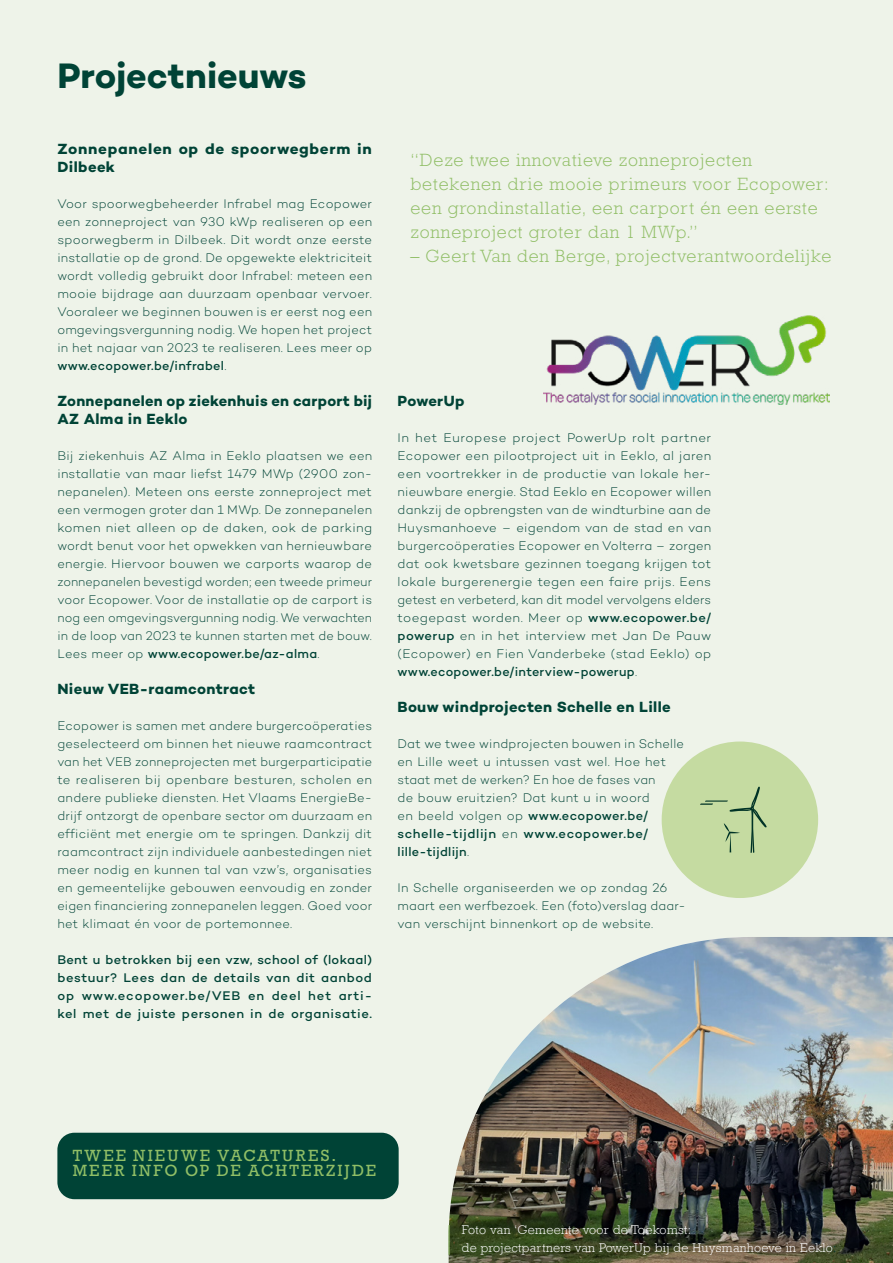
<style>
.page{position:relative;width:893px;height:1263px;background:#eef3e9}
.page>*{position:absolute;margin:0;border:0;box-sizing:border-box;transform-origin:0 0}
.t1{font:700 36px "Campton";letter-spacing:-.005em;color:#004336}
.t2{font:300 18px/24px "Rockwell Std";letter-spacing:.05em;color:#90be66}
.t3{font:16.5px/15px "Rockwell Std";letter-spacing:.135em;color:#90be66}
.t4{font:700 15px/18px "Campton";letter-spacing:.025em;color:#004336}
.t5{font:700 15px/18px "Campton";letter-spacing:.045em;color:#004336}
.t6{font:300 12.75px/18px "Campton";letter-spacing:.02em;color:#004336;text-align:justify}
.t7{font:500 12.75px/18px "Campton";letter-spacing:.05em;color:#004336;text-align:justify}
.t8{font:300 12.75px/18px "Rockwell";letter-spacing:.025em;color:#fff}
.s1{font-weight:500}
.s2{color:#004336}
</style>
<div class="page">
<div style="left:57px;top:1133px;width:342px;height:66px;background:#004336;border-radius:17px"></div>
<img style="left:449px;top:937px;width:444px;height:326px">
<div style="left:662px;top:741px;width:156px;height:157px;background:#c5dba1;border-radius:50%"></div>
<svg style="left:700px;top:787px;width:67px;height:66px"></svg>
<hr style="left:449px;top:1225px;width:1px;height:30px;background:#90be66">
<img style="left:543px;top:316px;width:287px;height:89px">
<h1 class="t1" style="left:57px;top:53px;width:251px">Projectnieuws</h1>
<p class="t5" style="left:57px;top:139px;width:316px">Zonnepanelen op de spoorwegberm in<br>Dilbeek</p>
<p class="t6" style="left:57px;top:194px;width:316px">Voor spoorwegbeheerder Infrabel mag Ecopower een zonneproject van 930 kWp realiseren op een spoorwegberm in Dilbeek. Dit wordt onze eerste installatie op de grond. De opgewekte elektriciteit wordt volledig gebruikt door Infrabel: meteen een mooie bijdrage aan duurzaam openbaar vervoer.<br>Vooraleer we beginnen bouwen is er eerst nog een omgevingsvergunning nodig. We hopen het project in het najaar van 2023 te realiseren. Lees meer op <span class="s1">www.ecopower.be/infrabel</span>.</p>
<p class="t4" style="left:57px;top:391px;width:316px">Zonnepanelen op ziekenhuis en carport bij<br>AZ Alma in Eeklo</p>
<p class="t6" style="left:57px;top:446px;width:316px">Bij ziekenhuis AZ Alma in Eeklo plaatsen we een installatie van maar liefst 1479 MWp (2900 zon&shy;nepanelen). Meteen ons eerste zonneproject met een vermogen groter dan 1 MWp. De zonnepanelen komen niet alleen op de daken, ook de parking wordt benut voor het opwekken van hernieuwbare energie. Hiervoor bouwen we carports waarop de zonnepanelen bevestigd worden; een tweede primeur voor Ecopower. Voor de installatie op de carport is nog een omgevingsvergunning nodig. We verwachten in de loop van 2023 te kunnen starten met de bouw.<br>Lees meer op <span class="s1">www.ecopower.be/az-alma</span>.</p>
<p class="t4" style="left:57px;top:679px;width:199px">Nieuw VEB-raamcontract</p>
<p class="t6" style="left:57px;top:716px;width:316px">Ecopower is samen met andere burgercoöperaties geselecteerd om binnen het nieuwe raamcontract van het VEB zonneprojecten met burgerparticipatie te realiseren bij openbare besturen, scholen en andere publieke diensten. Het Vlaams EnergieBe&shy;drijf ontzorgt de openbare sector om duurzaam en efficiënt met energie om te springen. Dankzij dit raamcontract zijn individuele aanbestedingen niet meer nodig en kunnen tal van vzw’s, organisaties en gemeentelijke gebouwen eenvoudig en zonder eigen financiering zonnepanelen leggen. Goed voor het klimaat én voor de portemonnee.</p>
<p class="t7" style="left:57px;top:950px;width:316px">Bent u betrokken bij een vzw, school of (lokaal) bestuur? Lees dan de details van dit aanbod op www.ecopower.be/VEB en deel het arti&shy;kel met de juiste personen in de organisatie.</p>
<h2 class="t2" style="left:410px;top:148px;width:420px">“Deze twee innovatieve zonneprojecten betekenen drie mooie primeurs voor Ecopower: een grondinstallatie, een carport én een eerste zonneproject groter dan 1 MWp.”</h2>
<h2 class="t2" style="left:410px;top:244px;width:422px">– Geert Van den Berge, projectverantwoordelijke</h2>
<p class="t4" style="left:398px;top:391px;width:68px">PowerUp</p>
<p class="t6" style="left:398px;top:428px;width:315px">In het Europese project PowerUp rolt partner Ecopower een pilootproject uit in Eeklo, al jaren een voortrekker in de productie van lokale her&shy;nieuwbare energie. Stad Eeklo en Ecopower willen dankzij de opbrengsten van de windturbine aan de Huysmanhoeve – eigendom van de stad en van burgercoöperaties Ecopower en Volterra – zorgen dat ook kwetsbare gezinnen toegang krijgen tot lokale burgerenergie tegen een faire prijs. Eens getest en verbeterd, kan dit model vervolgens elders toegepast worden. Meer op <span class="s1">www.ecopower.be/ powerup</span> en in het interview met Jan De Pauw (Ecopower) en Fien Vanderbeke (stad Eeklo) op <span class="s1">www.ecopower.be/interview-powerup</span>.</p>
<p class="t4" style="left:398px;top:697px;width:275px">Bouw windprojecten Schelle en Lille</p>
<p class="t6" style="left:398px;top:734px;width:288px;text-align:left">Dat we twee windprojecten bouwen in Schelle en Lille weet u intussen vast wel. Hoe het staat met de werken? En hoe de fases van<br>de bouw eruitzien? Dat kunt u in woord<br>en beeld volgen op <span class="s1">www.ecopower.be/ schelle-tijdlijn</span> en <span class="s1">www.ecopower.be/ lille-tijdlijn</span>.</p>
<p class="t6" style="left:398px;top:878px;width:290px;text-align:left">In Schelle organiseerden we op zondag 26 maart een werfbezoek. Een (foto)verslag daar&shy;van verschijnt binnenkort op de website.</p>
<p class="t3" style="left:73px;top:1148px;width:305px">TWEE NIEUWE VACATURES.<br>MEER INFO OP DE ACHTERZIJDE</p>
<p class="t8" style="left:462px;top:1220px;width:376px">Foto van ‘Gemeente voor de Toekomst:<br>de projectpartners van PowerUp bij de Huysmanhoeve in Eeklo<span class="s2">:</span></p>
</div>
